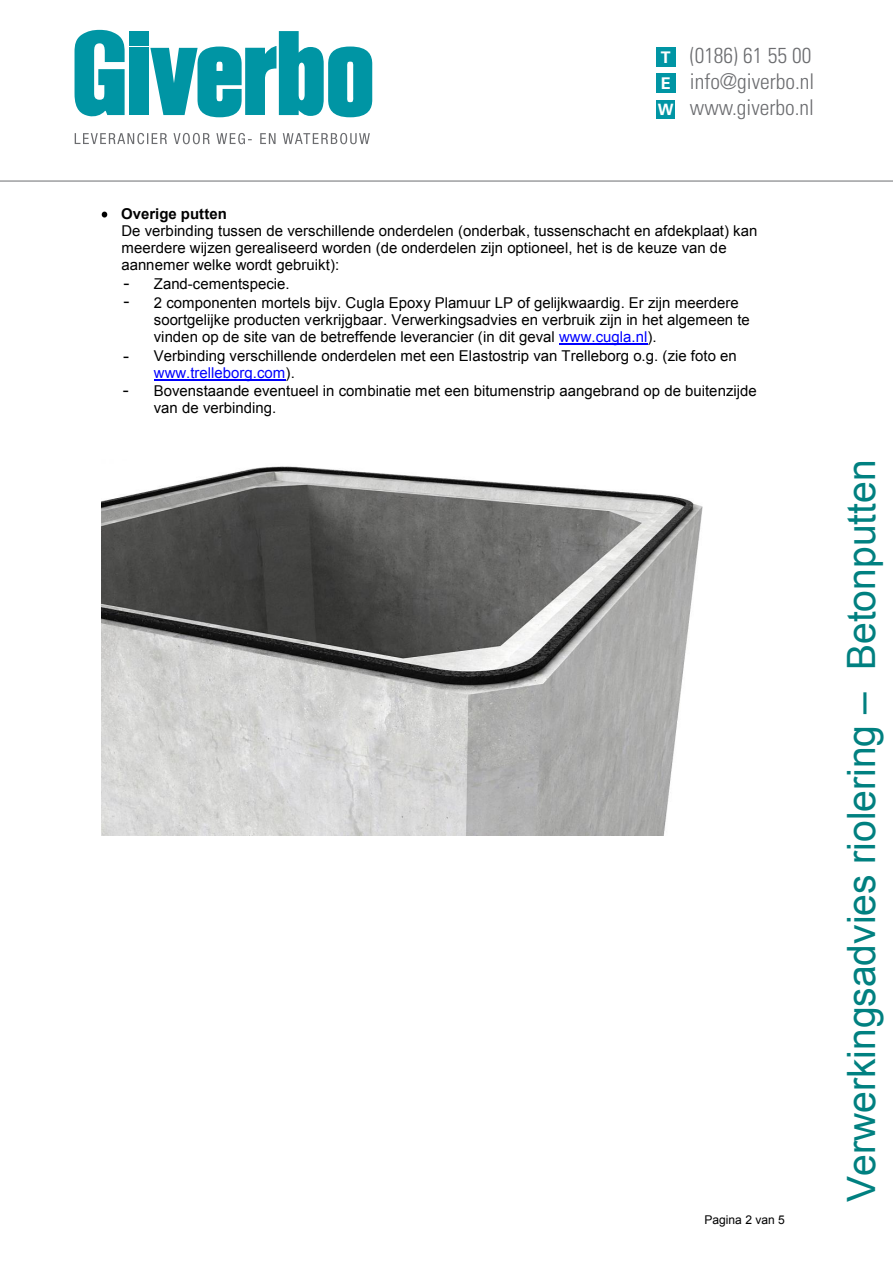
<style>
.page{position:relative;width:893px;height:1263px;background:#fff}
.page>*{position:absolute;margin:0;border:0;box-sizing:border-box;transform-origin:0 0}
.t1{font:39px "Arial";color:#008080}
.t2{font:300 condensed 21.6px/26px "Univers";color:#6c6d70}
.t3{font:18px/18.3px "Arial";color:#000}
.t4{font:700 16.2px "Univers";color:#fff}
.t5{font:700 16.05px "Univers";color:#fff}
.t6{font:700 15.6px "Univers";color:#fff}
.t7{font:15px/17.7px "Arial";color:#000}
.t8{font:700 15px "Arial";letter-spacing:.005em;color:#000}
.t9{font:12px "Arial";letter-spacing:-.005em;color:#000}
.s1{color:#00f}
</style>
<div class="page">
<img style="left:101px;top:211px;width:7px;height:7px">
<hr style="left:559px;top:344px;width:88px;height:1px;background:#00f">
<hr style="left:154px;top:379px;width:132px;height:1px;background:#00f">
<img style="left:101px;top:466px;width:602px;height:369px">
<div style="left:656px;top:73px;width:19px;height:20px;background:#0095a4"></div>
<div style="left:656px;top:100px;width:19px;height:19px;background:#0095a4"></div>
<div style="left:656px;top:47px;width:19px;height:20px;background:#0095a4"></div>
<hr style="left:0;top:181px;width:893px;height:1px;background:#6c6d70">
<div style="left:129px;top:31px;width:20px;height:14px;background:#0095a4"></div>
<div style="left:129px;top:48px;width:20px;height:67px;background:#0095a4"></div>
<svg style="left:150px;top:31px;width:222px;height:86px"></svg>
<svg style="left:75px;top:30px;width:50px;height:87px"></svg>
<svg style="left:75px;top:133px;width:295px;height:11px"></svg>
<p class="t5" style="left:661px;top:48px;width:11px">T</p>
<p class="t4" style="left:661px;top:74px;width:11px">E</p>
<p class="t6" style="left:658px;top:101px;width:17px">W</p>
<h2 class="t2" style="left:690px;top:43px;width:126px">(0186) 61 55 00 info@giverbo.nl www.giverbo.nl</h2>
<p class="t8" style="left:121px;top:204px;width:107px">Overige putten</p>
<p class="t7" style="left:121px;top:222px;width:638px;line-height:17.2px">De verbinding tussen de verschillende onderdelen (onderbak, tussenschacht en afdekplaat) kan meerdere wijzen gerealiseerd worden (de onderdelen zijn optioneel, het is de keuze van de aannemer welke wordt gebruikt):</p>
<p class="t7" style="left:154px;top:275px;width:604px">Zand-cementspecie.<br>2 componenten mortels bijv. Cugla Epoxy Plamuur LP of gelijkwaardig. Er zijn meerdere soortgelijke producten verkrijgbaar. Verwerkingsadvies en verbruik zijn in het algemeen te vinden op de site van de betreffende leverancier (in dit geval <span class="s1">www.cugla.nl</span>).<br>Verbinding verschillende onderdelen met een Elastostrip van Trelleborg o.g. (zie foto en <span class="s1">www.trelleborg.com</span>).<br>Bovenstaande eventueel in combinatie met een bitumenstrip aangebrand op de buitenzijde van de verbinding.</p>
<p class="t3" style="left:123px;top:274px;width:8px">- -</p>
<p class="t3" style="left:123px;top:338px;width:8px;line-height:34.7px">- -</p>
<p class="t9" style="left:704px;top:1211px;width:82px">Pagina 2 van 5</p>
<h1 class="t1" style="left:836px;top:1202px;width:743px;rotate:-90deg">Verwerkingsadvies riolering – Betonputten</h1>
</div>
